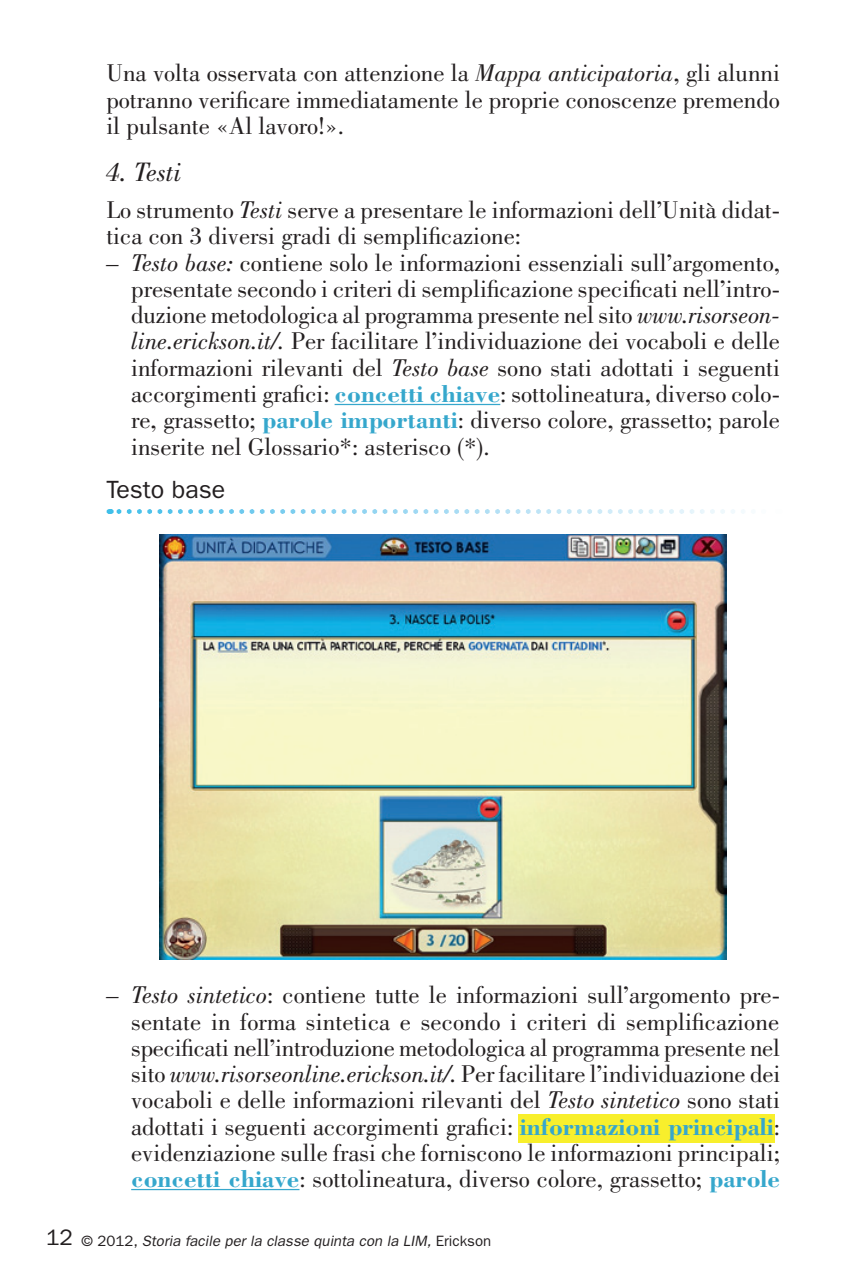
<style>
.page{position:relative;width:851px;height:1276px;background:#fff}
.page>*{position:absolute;margin:0;border:0;box-sizing:border-box;transform-origin:0 0}
.t1{font:italic 27.5px "Bodoni Std";color:#231f20}
.t2{font:25px/26.2px "Bodoni Std";color:#231f20;text-align:justify}
.t3{font:25px "ITC Franklin Gothic Std";color:#231f20}
.t4{font:italic 15px "ITC Franklin Gothic Std";color:#231f20}
.s1{font-style:italic}
.s2{font-weight:700;color:#36a7cc}
.s3{font-style:normal;font-size:22.5px}
.s4{font-style:normal}
</style>
<div class="page">
<div style="left:518px;top:1114px;width:256px;height:28px;background:#f8ef2c"></div>
<hr style="left:334px;top:404px;width:166px;height:1px;background:#36a7cc">
<hr style="left:131px;top:1189px;width:168px;height:1px;background:#36a7cc">
<img style="left:159px;top:534px;width:567px;height:425px">
<svg style="left:119px;top:509px;width:625px;height:5px"></svg>
<p class="t2" style="left:106px;top:60px;width:675px">Una volta osservata con attenzione la <span class="s1">Mappa anticipatoria</span>, gli alunni potranno verificare immediatamente le proprie conoscenze premendo il pulsante «Al lavoro!».</p>
<p class="t1" style="left:106px;top:157px;width:77px">4. Testi</p>
<p class="t2" style="left:106px;top:197px;width:675px">Lo strumento <span class="s1">Testi</span> serve a presentare le informazioni dell’Unità didat&shy;tica con 3 diversi gradi di semplificazione:</p>
<p class="t2" style="left:131px;top:250px;width:650px;text-indent:-25px"><span class="s1">– Testo base:</span> contiene solo le informazioni essenziali sull’argomento, presentate secondo i criteri di semplificazione specificati nell’intro&shy;duzione metodologica al programma presente nel sito <span class="s1">www.risorseon&shy;line.erickson.it/.</span> Per facilitare l’individuazione dei vocaboli e delle informazioni rilevanti del <span class="s1">Testo base</span> sono stati adottati i seguenti accorgimenti grafici: <span class="s2">concetti chiave</span>: sottolineatura, diverso colo&shy;re, grassetto; <span class="s2">parole importanti</span>: diverso colore, grassetto; parole inserite nel Glossario*: asterisco (*).</p>
<p class="t3" style="left:106px;top:475px;width:120px">Testo base</p>
<p class="t2" style="left:131px;top:982px;width:650px;text-indent:-25px"><span class="s1">– Testo sintetico</span>: contiene tutte le informazioni sull’argomento pre&shy;sentate in forma sintetica e secondo i criteri di semplificazione specificati nell’introduzione metodologica al programma presente nel sito <span class="s1">www.risorseonline.erickson.it/.</span> Per facilitare l’individuazione dei vocaboli e delle informazioni rilevanti del <span class="s1">Testo sintetico</span> sono stati adottati i seguenti accorgimenti grafici: <span class="s2">informazioni principali</span>: evidenziazione sulle frasi che forniscono le informazioni principali; <span class="s2">concetti chiave</span>: sottolineatura, diverso colore, grassetto; <span class="s2">parole</span></p>
<p class="t4" style="left:46px;top:1232px;width:446px"><span class="s3">1 2</span> <span class="s4">© 2 0 1 2 ,</span> Storia facile per la classe quinta con la LIM, <span class="s4">E r i c ks o n</span></p>
</div>
